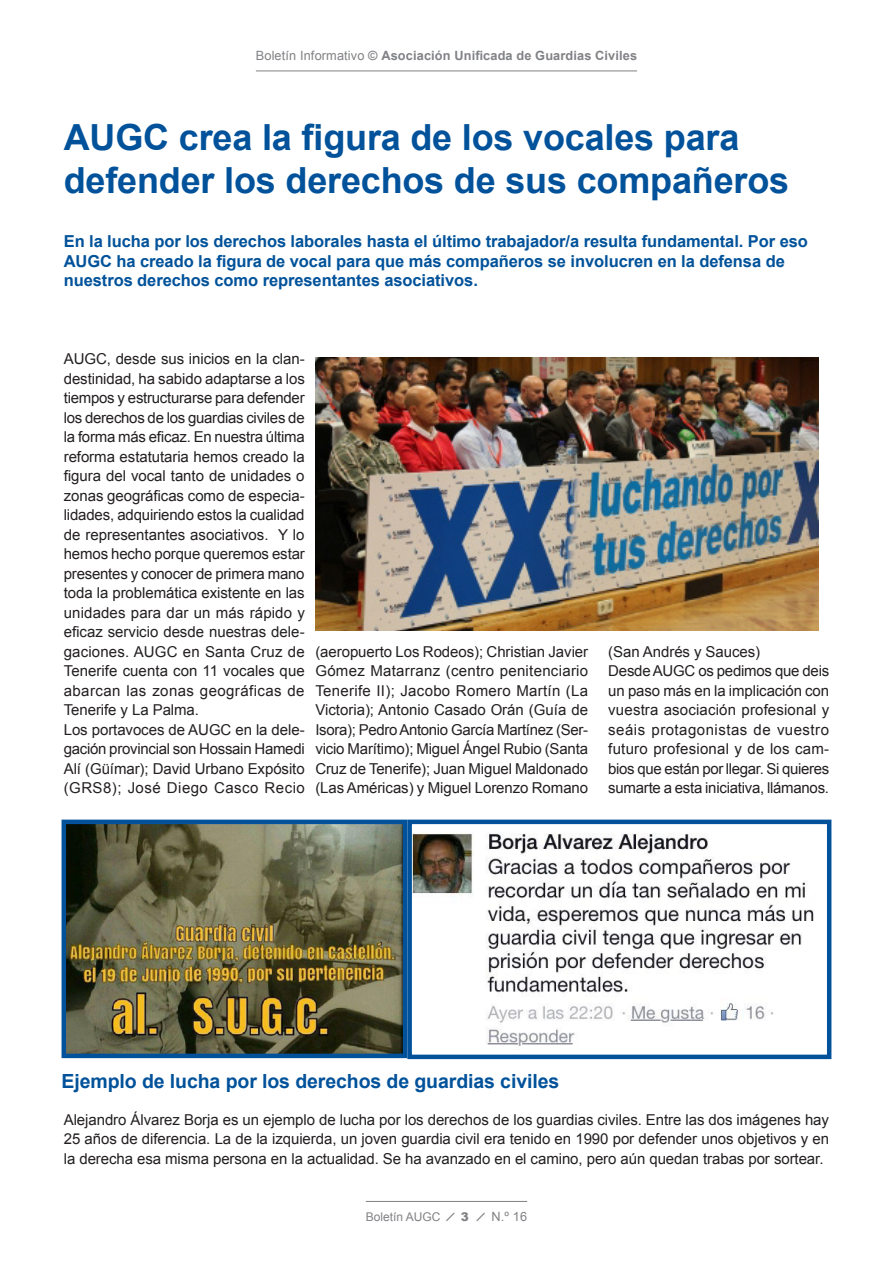
<style>
.page{position:relative;width:893px;height:1263px;background:#fff}
.page>*{position:absolute;margin:0;border:0;box-sizing:border-box;transform-origin:0 0}
.Titular_Izquierda{font:700 36px/43.2px "Arial";letter-spacing:-.005em;color:#01529a}
.Titular_Izquierda_Pe{font:700 19.5px "Arial";letter-spacing:-.005em;color:#01529a}
.Entradilla_Izquierda{font:700 16.5px/19.5px "Arial";letter-spacing:-.005em;color:#01529a}
.Texto_Primer_Párrafo{font:15px/19.5px "Arial";letter-spacing:-.005em;color:#231f20;text-align:justify}
.t1{font:700 12.75px "Arial";letter-spacing:.01em;color:#808285}
.t2{font:12px "Arial";color:#808285}
.s1{font-weight:400}
.s2{font-size:18px}
.s3{font-weight:900}
.s4{font-size:12.75px}
</style>
<div class="page">
<hr style="left:366px;top:1201px;width:161px;height:1px;background:#808285">
<hr style="left:256px;top:71px;width:381px;height:1px;background:#808285">
<img style="left:315px;top:358px;width:504px;height:273px">
<img style="left:67px;top:825px;width:335px;height:228px">
<div style="left:62px;top:820px;width:345px;height:238px;border:4px solid #01529a"></div>
<img style="left:412px;top:833px;width:402px;height:214px">
<div style="left:407px;top:820px;width:424px;height:239px;border:4px solid #01529a"></div>
<p class="t1" style="left:256px;top:47px;width:383px"><span class="s1">Boletín Informativo</span> © Asociación Unificada de Guardias Civiles</p>
<p class="Titular_Izquierda" style="left:64px;top:117px;width:727px">AUGC crea la figura de los vocales para defender los derechos de sus compañeros</p>
<p class="Entradilla_Izquierda" style="left:64px;top:232px;width:746px">En la lucha por los derechos laborales hasta el último trabajador/a resulta fundamental. Por eso<br>AUGC ha creado la figura de vocal para que más compañeros se involucren en la defensa de nuestros derechos como representantes asociativos.</p>
<p class="Texto_Primer_Párrafo" style="left:64px;top:349px;width:243px">AUGC, desde sus inicios en la clan&shy;destinidad, ha sabido adaptarse a los tiempos y estructurarse para defender los derechos de los guardias civiles de la forma más eficaz. En nuestra última reforma estatutaria hemos creado la figura del vocal tanto de unidades o zonas geográficas como de especia&shy;lidades, adquiriendo estos la cualidad de representantes asociativos. Y lo hemos hecho porque queremos estar presentes y conocer de primera mano toda la problemática existente en las unidades para dar un más rápido y eficaz servicio desde nuestras dele&shy;gaciones. AUGC en Santa Cruz de Tenerife cuenta con 11 vocales que abarcan las zonas geográficas de Tenerife y La Palma.</p>
<p class="Texto_Primer_Párrafo" style="left:64px;top:720px;width:243px">Los portavoces de AUGC en la dele&shy;gación provincial son Hossain Hamedi Alí (Güímar); David Urbano Expósito (GRS8); José Diego Casco Recio</p>
<p class="Texto_Primer_Párrafo" style="left:315px;top:642px;width:274px">(aeropuerto Los Rodeos); Christian Javier Gómez Matarranz (centro penitenciario Tenerife II); Jacobo Romero Martín (La Victoria); Antonio Casado Orán (Guía de Isora); Pedro Antonio García Martínez (Ser&shy;vicio Marítimo); Miguel Ángel Rubio (Santa Cruz de Tenerife); Juan Miguel Maldonado (Las Américas) y Miguel Lorenzo Romano</p>
<p class="Texto_Primer_Párrafo" style="left:608px;top:642px;width:153px">(San Andrés y Sauces)</p>
<p class="Texto_Primer_Párrafo" style="left:608px;top:661px;width:222px">Desde AUGC os pedimos que deis un paso más en la implicación con vuestra asociación profesional y seáis protagonistas de vuestro futuro profesional y de los cam&shy;bios que están por llegar. Si quieres sumarte a esta iniciativa, llámanos.</p>
<p class="Titular_Izquierda_Pe" style="left:62px;top:1068px;width:499px">Ejemplo de lucha por los derechos de guardias civiles</p>
<p class="Texto_Primer_Párrafo" style="left:64px;top:1110px;width:767px">Alejandro Álvarez Borja es un ejemplo de lucha por los derechos de los guardias civiles. Entre las dos imágenes hay 25 años de diferencia. La de la izquierda, un joven guardia civil era tenido en 1990 por defender unos objetivos y en la derecha esa misma persona en la actualidad. Se ha avanzado en el camino, pero aún quedan trabas por sortear.</p>
<p class="t2" style="left:366px;top:1209px;width:163px">Boletín AUGC <span class="s2">̷</span> <span class="s3">3</span> <span class="s2">̷</span> <span class="s4">N.º 16</span></p>
</div>
